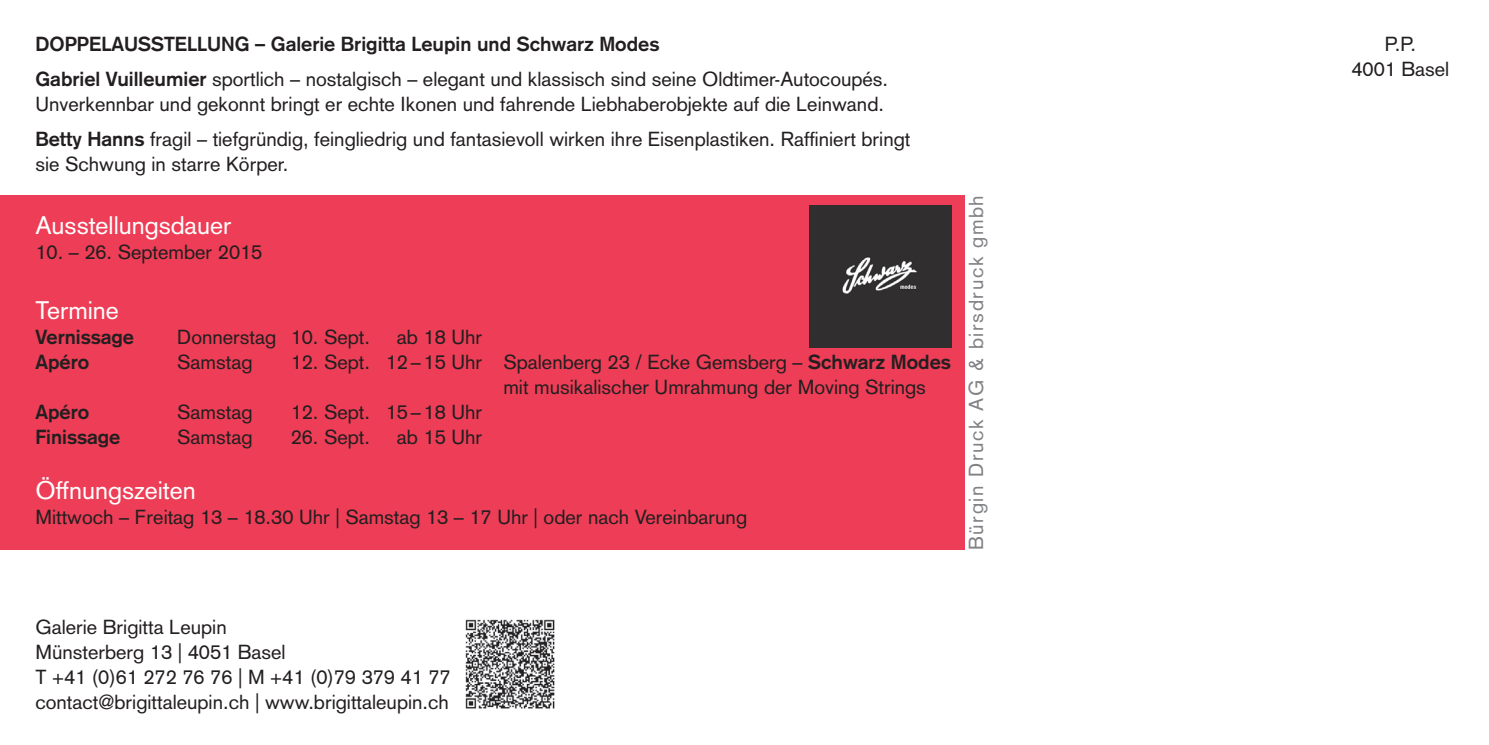
<style>
.page{position:relative;width:1489px;height:745px;background:#fff}
.page>*{position:absolute;margin:0;border:0;box-sizing:border-box;transform-origin:0 0}
.t1{font:25px "Akzidenz Grotesk";color:#fff}
.t2{font:20px/25px "Akzidenz Grotesk";color:#231f20}
.t3{font:700 20px/35px "Akzidenz Grotesk";color:#231f20}
.t4{font:20px "Akzidenz Grotesk";letter-spacing:.08em;color:#808285}
.s1{font-weight:400}
.s2{font-weight:700}
</style>
<div class="page">
<div style="left:0;top:195px;width:964px;height:354px;background:#ee3d56"></div>
<img style="left:465px;top:619px;width:90px;height:90px">
<div style="left:809px;top:206px;width:142px;height:141px;background:#302e2f"></div>
<p class="t3" style="left:35px;top:26px;width:854px">DOPPELAUSSTELLUNG – Galerie Brigitta Leupin und Schwarz Modes<br>Gabriel Vuilleumier <span class="s1">sportlich – nostalgisch – elegant und klassisch sind seine Oldtimer-Autocoupés.</span></p>
<p class="t2" style="left:35px;top:86px;width:876px;line-height:35px">Unverkennbar und gekonnt bringt er echte Ikonen und fahrende Liebhaberobjekte auf die Leinwand.<br><span class="s2">Betty Hanns</span> fragil – tiefgründig, feingliedrig und fantasievoll wirken ihre Eisenplastiken. Raffiniert bringt</p>
<p class="t2" style="left:35px;top:151px;width:254px">sie Schwung in starre Körper.</p>
<p class="t1" style="left:35px;top:210px;width:197px">Ausstellungsdauer</p>
<p class="t2" style="left:35px;top:239px;width:228px">10. – 26. September 2015</p>
<p class="t1" style="left:35px;top:295px;width:85px">Termine</p>
<p class="t3" style="left:35px;top:319px;width:100px">Vernissage</p>
<p class="t2" style="left:177px;top:324px;width:194px">Donnerstag 10. Sept.</p>
<p class="t2" style="left:397px;top:324px;width:87px">ab 18 Uhr</p>
<p class="t3" style="left:35px;top:344px;width:55px">Apéro</p>
<p class="t2" style="left:177px;top:349px;width:77px">Samstag</p>
<p class="t2" style="left:503px;top:349px;width:449px;text-indent:-213px">12. Sept. 12–15 Uhr Spalenberg 23 / Ecke Gemsberg – <span class="s2">Schwarz Modes </span>mit musikalischer Umrahmung der Moving Strings</p>
<p class="t3" style="left:35px;top:394px;width:55px">Apéro</p>
<p class="t2" style="left:177px;top:399px;width:77px">Samstag</p>
<p class="t2" style="left:291px;top:399px;width:193px">12. Sept. 15–18 Uhr</p>
<p class="t3" style="left:35px;top:419px;width:86px">Finissage</p>
<p class="t2" style="left:177px;top:424px;width:77px">Samstag</p>
<p class="t2" style="left:291px;top:424px;width:81px">26. Sept.</p>
<p class="t2" style="left:397px;top:424px;width:87px">ab 15 Uhr</p>
<p class="t1" style="left:35px;top:475px;width:162px">Öffnungszeiten</p>
<p class="t2" style="left:35px;top:504px;width:713px">Mittwoch – Freitag 13 – 18.30 Uhr | Samstag 13 – 17 Uhr | oder nach Vereinbarung</p>
<p class="t4" style="left:964px;top:549px;width:356px;rotate:-90deg">Bürgin Druck AG &amp; birsdruck gmbh</p>
<p class="t2" style="left:35px;top:614px;width:416px">Galerie Brigitta Leupin<br>Münsterberg 13 | 4051 Basel<br>T +41 (0)61 272 76 76 | M +41 (0)79 379 41 77 contact@brigittaleupin.ch | www.brigittaleupin.ch</p>
<p class="t2" style="left:1351px;top:31px;width:99px;text-align:center">P.P.<br>4001 Basel</p>
</div>
